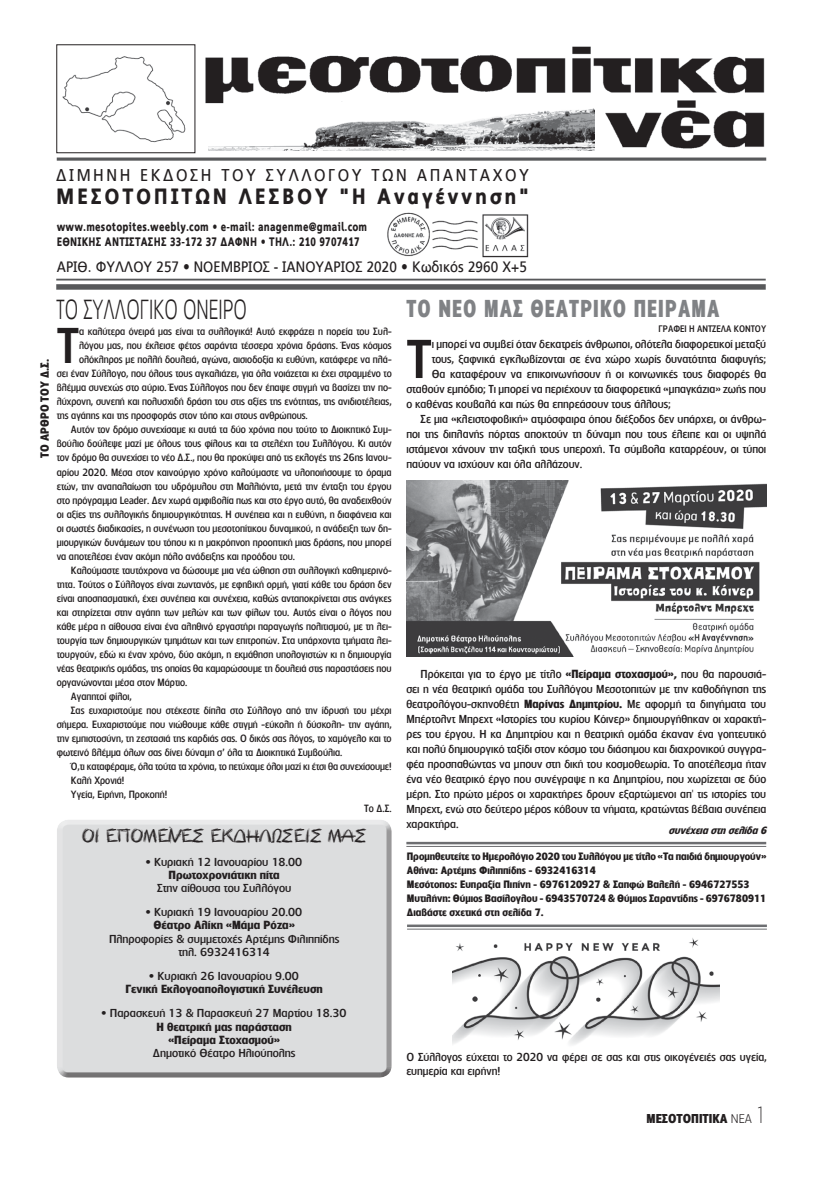
<style>
.page{position:relative;width:823px;height:1191px;background:#fff}
.page>*{position:absolute;margin:0;border:0;box-sizing:border-box;transform-origin:0 0}
.t1{font:500 51.5px "PF Lounge";color:#231f20}
.t2{font:500 47.8px "PF Lounge";color:#231f20;scale:.95 1}
.t3{font:300 26.2px "PF Lounge";color:#231f20;scale:.72 1}
.t4{font:700 22.8px "PF Lounge";letter-spacing:.06em;color:#808285;scale:.83 1}
.t5{font:900 22px "PF Index";letter-spacing:.12em;color:#231f20}
.t6{font:17px "PF Index";letter-spacing:.15em;color:#231f20}
.t7{font:17px "CF Kouroudis Graffiti Dust";color:#231f20}
.t8{font:15px "PF Index";letter-spacing:.005em;color:#231f20}
.t9{font:900 12.2px/15px "PF Index";letter-spacing:.02em;color:#231f20;scale:.9 1}
.t10{font:700 12px "PF Lounge";color:#231f20}
.t11{font:500 11px/15px "PF Lounge";color:#231f20;text-align:justify}
.t12{font:500 11px/13.2px "PF Lounge";color:#231f20;text-align:center;scale:1.05 1}
.t13{font:700 11px/13.2px "PF Lounge";color:#231f20;text-align:center;scale:1.05 1}
.t14{font:700 11px "PF Lounge";color:#231f20}
.t15{font:500 10px "PF Lounge";color:#231f20;scale:.95 1}
.t16{font:700 10px/14px "PF Lounge";color:#231f20}
.t17{font:italic 700 10px "PF Lounge";color:#231f20}
.t18{font:500 9px "PF Lounge";color:#231f20;scale:.95 1}
.s1{font-weight:400}
.s2{font-weight:700}
.s3{font-weight:300}
.s4{font-weight:100;font-size:22.5px}
</style>
<div class="page">
<img style="left:205px;top:46px;width:562px;height:115px">
<img style="left:387px;top:212px;width:142px;height:46px">
<hr style="left:56px;top:279px;width:709px;height:1px;background:#58595b">
<div style="left:56px;top:284px;width:709px;height:6px;background:#58595b"></div>
<img style="left:62px;top:56px;width:124px;height:87px">
<div style="left:56px;top:44px;width:139px;height:109px;border:1px solid #231f20"></div>
<svg style="left:57px;top:157px;width:708px;height:4px;background:#7b7c7d"></svg>
<img style="left:208px;top:107px;width:386px;height:43px">
<div style="left:55px;top:819px;width:336px;height:259px;background:#dcddde"></div>
<hr style="left:406px;top:842px;width:359px;height:2px;background:#6d6e71">
<hr style="left:406px;top:846px;width:359px;height:1px;background:#6d6e71">
<hr style="left:407px;top:924px;width:359px;height:3px;background:#6d6e71">
<hr style="left:407px;top:928px;width:359px;height:1px;background:#6d6e71">
<img style="left:452px;top:938px;width:267px;height:107px">
<img style="left:406px;top:480px;width:359px;height:176px">
<h3 class="t6" style="left:56px;top:165px;width:474px">ΔΙΜΗΝΗ ΕΚΔΟΣΗ ΤΟΥ ΣΥΛΛΟΓΟΥ ΤΩΝ ΑΠΑΝΤΑΧΟΥ</h3>
<h3 class="t5" style="left:56px;top:183px;width:474px">ΜΕΣΟΤΟΠΙΤΩΝ ΛΕΣΒΟΥ "Η Αναγέννηση"</h3>
<p class="t9" style="left:57px;top:220px;width:346px">www.mesotopites.weebly.com <span class="s1">ñ</span> e-mail: anagenme@gmail.com<br>ΕΘΝΙΚΗΣ ΑΝΤΙΣΤΑΣΗΣ 33-172 37 ΔΑΦΝΗ <span class="s1">ñ</span> ΤΗΛ.: 210 9707417</p>
<h3 class="t8" style="left:57px;top:258px;width:471px">ΑΡΙΘ. ΦΥΛΛΟΥ 257 ñ ΝΟΕΜΒΡΙΟΣ - ΙΑΝΟΥΑΡΙΟΣ 2020 ñ Κωδικός 2960 Χ+5</h3>
<h3 class="t3" style="left:56px;top:295px;width:266px">ΤΟ ΣΥΛΛΟΓΙΚΟ ΟΝΕΙΡΟ</h3>
<h2 class="t2" style="left:57px;top:319px;width:25px">Τ</h2>
<p class="t15" style="left:79px;top:326px;width:330px">α καλύτερα όνειρά μας είναι τα συλλογικά! Αυτό εκφράζει η πορεία του Συλ-</p>
<p class="t15" style="left:79px;top:340px;width:330px">λόγου μας, που έκλεισε φέτος σαράντα τέσσερα χρόνια δράσης. Ένας κόσμος</p>
<p class="t15" style="left:79px;top:354px;width:330px">ολόκληρος με πολλή δουλειά, αγώνα, αισιοδοξία κι ευθύνη, κατάφερε να πλά-</p>
<p class="t15" style="left:57px;top:368px;width:354px">σει έναν Σύλλογο, που όλους τους αγκαλιάζει, για όλα νοιάζεται κι έχει στραμμένο το</p>
<p class="t15" style="left:57px;top:382px;width:354px">βλέμμα συνεχώς στο αύριο. Ένας Σύλλογος που δεν έπαψε στιγμή να βασίζει την πο-</p>
<p class="t15" style="left:57px;top:396px;width:354px">λύχρονη, συνεπή και πολυσχιδή δράση του στις αξίες της ενότητας, της ανιδιοτέλειας,</p>
<p class="t15" style="left:57px;top:410px;width:265px">της αγάπης και της προσφοράς στον τόπο και στους ανθρώπους.</p>
<p class="t15" style="left:71px;top:424px;width:339px">Αυτόν τον δρόμο συνεχίσαμε κι αυτά τα δύο χρόνια που τούτο το Διοικητικό Συμ-</p>
<p class="t15" style="left:57px;top:438px;width:354px">βούλιο δούλεψε μαζί με όλους τους φίλους και τα στελέχη του Συλλόγου. Κι αυτόν</p>
<p class="t15" style="left:57px;top:452px;width:354px">τον δρόμο θα συνεχίσει το νέο Δ.Σ., που θα προκύψει από τις εκλογές της 26ης Ιανου-</p>
<p class="t15" style="left:57px;top:466px;width:354px">αρίου 2020. Μέσα στον καινούργιο χρόνο καλούμαστε να υλοποιήσουμε το όραμα</p>
<p class="t15" style="left:57px;top:480px;width:354px">ετών, την αναπαλαίωση του υδρόμυλου στη Μαλλιόντα, μετά την ένταξη του έργου</p>
<p class="t15" style="left:57px;top:494px;width:354px">στο πρόγραμμα Leader. Δεν χωρά αμφιβολία πως και στο έργο αυτό, θα αναδειχθούν</p>
<p class="t15" style="left:57px;top:508px;width:354px">οι αξίες της συλλογικής δημιουργικότητας. Η συνέπεια και η ευθύνη, η διαφάνεια και</p>
<p class="t15" style="left:57px;top:522px;width:354px">οι σωστές διαδικασίες, η συνένωση του μεσοτοπίτικου δυναμικού, η ανάδειξη των δη-</p>
<p class="t15" style="left:57px;top:536px;width:354px">μιουργικών δυνάμεων του τόπου κι η μακρόπνοη προοπτική μιας δράσης, που μπορεί</p>
<p class="t15" style="left:57px;top:550px;width:252px">να αποτελέσει έναν ακόμη πόλο ανάδειξης και προόδου του.</p>
<p class="t15" style="left:71px;top:564px;width:339px">Καλούμαστε ταυτόχρονα να δώσουμε μια νέα ώθηση στη συλλογική καθημερινό-</p>
<p class="t15" style="left:57px;top:578px;width:354px">τητα. Τούτος ο Σύλλογος είναι ζωντανός, με εφηβική ορμή, γιατί κάθε του δράση δεν</p>
<p class="t15" style="left:57px;top:592px;width:354px">είναι αποσπασματική, έχει συνέπεια και συνέχεια, καθώς ανταποκρίνεται στις ανάγκες</p>
<p class="t15" style="left:57px;top:606px;width:354px">και στηρίζεται στην αγάπη των μελών και των φίλων του. Αυτός είναι ο λόγος που</p>
<p class="t15" style="left:57px;top:620px;width:354px">κάθε μέρα η αίθουσα είναι ένα αληθινό εργαστήρι παραγωγής πολιτισμού, με τη λει-</p>
<p class="t15" style="left:57px;top:634px;width:354px">τουργία των δημιουργικών τμημάτων και των επιτροπών. Στα υπάρχοντα τμήματα λει-</p>
<p class="t15" style="left:57px;top:648px;width:354px">τουργούν, εδώ κι έναν χρόνο, δύο ακόμη, η εκμάθηση υπολογιστών κι η δημιουργία</p>
<p class="t15" style="left:57px;top:662px;width:354px">νέας θεατρικής ομάδας, της οποίας θα καμαρώσουμε τη δουλειά στις παραστάσεις που</p>
<p class="t15" style="left:57px;top:676px;width:139px">οργανώνονται μέσα στον Μάρτιο.</p>
<p class="t15" style="left:71px;top:690px;width:65px">Αγαπητοί φίλοι,</p>
<p class="t15" style="left:71px;top:704px;width:339px">Σας ευχαριστούμε που στέκεστε δίπλα στο Σύλλογο από την ίδρυσή του μέχρι</p>
<p class="t15" style="left:57px;top:718px;width:354px">σήμερα. Ευχαριστούμε που νιώθουμε κάθε στιγμή -εύκολη ή δύσκολη- την αγάπη,</p>
<p class="t15" style="left:57px;top:732px;width:354px">την εμπιστοσύνη, τη ζεστασιά της καρδιάς σας. Ο δικός σας λόγος, το χαμόγελο και το</p>
<p class="t15" style="left:57px;top:746px;width:302px">φωτεινό βλέμμα όλων σας δίνει δύναμη σ’ όλα τα Διοικητικά Συμβούλια.</p>
<p class="t15" style="left:71px;top:760px;width:339px">Ό,τι καταφέραμε, όλα τούτα τα χρόνια, το πετύχαμε όλοι μαζί κι έτσι θα συνεχίσουμε!</p>
<p class="t15" style="left:71px;top:774px;width:58px">Καλή Χρονιά!</p>
<p class="t15" style="left:71px;top:788px;width:103px">Υγεία, Ειρήνη, Προκοπή!</p>
<p class="t15" style="left:364px;top:802px;width:30px">Το Δ.Σ.</p>
<p class="t14" style="left:39px;top:457px;width:100px;rotate:-90deg">Το άρθρο του Δ.Σ.</p>
<h3 class="t7" style="left:82px;top:824px;width:286px">ΟΙ ΕΠΟΜΕΝΕΣ ΕΚΔΗΛΩΣΕΙΣ ΜΑΣ</h3>
<p class="t12" style="left:146px;top:855px;width:150px">ñ Κυριακή 12 Ιανουαρίου 18.00</p>
<p class="t13" style="left:168px;top:868px;width:107px">Πρωτοχρονιάτικη πίτα</p>
<p class="t12" style="left:157px;top:881px;width:129px">Στην αίθουσα του Συλλόγου</p>
<p class="t12" style="left:146px;top:905px;width:150px">ñ Κυριακή 19 Ιανουαρίου 20.00</p>
<p class="t13" style="left:153px;top:918px;width:136px">Θέατρο Αλίκη «Μάμα Ρόζα»</p>
<p class="t12" style="left:109px;top:932px;width:221px">Πληροφορίες &amp; συμμετοχές Αρτέμης Φιλιππίδης τηλ. 6932416314</p>
<p class="t12" style="left:149px;top:969px;width:143px">ñ Κυριακή 26 Ιανουαρίου 9.00</p>
<p class="t13" style="left:125px;top:982px;width:189px">Γενική Εκλογοαπολογιστική Συνέλευση</p>
<p class="t12" style="left:102px;top:1006px;width:234px">ñ Παρασκευή 13 &amp; Παρασκευή 27 Μαρτίου 18.30</p>
<p class="t13" style="left:156px;top:1020px;width:130px">Η θεατρική μας παράσταση «Πείραμα Στοχασμού»</p>
<p class="t12" style="left:153px;top:1046px;width:137px">Δημοτικό Θέατρο Ηλιούπολης</p>
<h3 class="t4" style="left:406px;top:296px;width:110px">Το νέο μας</h3>
<h3 class="t4" style="left:530px;top:296px;width:90px">θεατρικό</h3>
<h3 class="t4" style="left:633px;top:296px;width:71px">πείραμα</h3>
<p class="t18" style="left:658px;top:324px;width:104px">Γράφει η Άντζελα Κο ντού</p>
<h1 class="t1" style="left:406px;top:330px;width:27px">Τ</h1>
<p class="t11" style="left:431px;top:336px;width:336px">ι μπορεί να συμβεί όταν δεκατρείς άνθρωποι, ολότελα διαφορετικοί μεταξύ</p>
<p class="t11" style="left:431px;top:351px;width:336px">τους, ξαφνικά εγκλωβίζονται σε ένα χώρο χωρίς δυνατότητα διαφυγής;</p>
<p class="t11" style="left:431px;top:366px;width:336px">Θα καταφέρουν να επικοινωνήσουν ή οι κοινωνικές τους διαφορές θα</p>
<p class="t11" style="left:406px;top:381px;width:361px">σταθούν εμπόδιο; Τι μπορεί να περιέχουν τα διαφορετικά «μπαγκάζια» ζωής που</p>
<p class="t11" style="left:406px;top:396px;width:266px">ο καθένας κουβαλά και πώς θα επηρεάσουν τους άλλους;</p>
<p class="t11" style="left:420px;top:411px;width:347px">Σε μια «κλειστοφοβική» ατμόσφαιρα όπου διέξοδος δεν υπάρχει, οι άνθρω-</p>
<p class="t11" style="left:406px;top:426px;width:361px">ποι της διπλανής πόρτας αποκτούν τη δύναμη που τους έλειπε και οι υψηλά</p>
<p class="t11" style="left:406px;top:441px;width:361px">ιστάμενοι χάνουν την ταξική τους υπεροχή. Τα σύμβολα καταρρέουν, οι τύποι</p>
<p class="t11" style="left:406px;top:456px;width:177px">παύουν να ισχύουν και όλα αλλάζουν.</p>
<p class="t11" style="left:406px;top:666px;width:361px;text-indent:14px">Πρόκειται για το έργο με τίτλο <span class="s2">«Πείραμα στοχασμού»,</span> που θα παρουσιά&shy;σει η νέα θεατρική ομάδα του Συλλόγου Μεσοτοπιτών με την καθοδήγηση της θεατρολόγου-σκηνοθέτη <span class="s2">Μαρίνας Δημητρίου.</span> Με αφορμή τα διηγήματα του Μπέρτολντ Μπρεχτ «Ιστορίες του κυρίου Κόινερ» δημιουργήθηκαν οι χαρακτή&shy;ρες του έργου. Η κα Δημητρίου και η θεατρική ομάδα έκαναν ένα γοητευτικό και πολύ δημιουργικό ταξίδι στον κόσμο του διάσημου και διαχρονικού συγγρα&shy;φέα προσπαθώντας να μπουν στη δική του κοσμοθεωρία. Το αποτέλεσμα ήταν ένα νέο θεατρικό έργο που συνέγραψε η κα Δημητρίου, που χωρίζεται σε δύο μέρη. Στο πρώτο μέρος οι χαρακτήρες δρουν εξαρτώμενοι απ' τις ιστορίες του Μπρεχτ, ενώ στο δεύτερο μέρος κόβουν τα νήματα, κρατώντας βέβαια συνέπεια χαρακτήρα.</p>
<p class="t17" style="left:668px;top:825px;width:102px">συνέχειαστησελίδα6</p>
<p class="t16" style="left:406px;top:849px;width:360px">Προμηθευτείτε το Ημερολόγιο 2020 του Συλλόγου με τίτλο «Τα παιδιά δημιουργούν» Αθήνα: Αρτέμης Φιλιππίδης - 6932416314<br>Μεσότοπος: Ευπραξία Πιπίνη - 6976120927 &amp; Σαπφώ Βαλελή - 6946727553<br>Μυτιλήνη: Θύμιος Βασίλογλου - 6943570724 &amp; Θύμιος Σαραντίδης - 6976780911<br>Διαβάστε σχετικά στη σελίδα 7.</p>
<p class="t11" style="left:406px;top:1050px;width:362px;line-height:14px">Ο Σύλλογος εύχεται το 2020 να φέρει σε σας και στις οικογένειές σας υγεία, ευημερία και ειρήνη!</p>
<p class="t10" style="left:646px;top:1111px;width:121px">ΜΕΣΟΤΟΠΙΤΙΚΑ <span class="s3">ΝΕΑ</span> <span class="s4">1</span></p>
</div>
